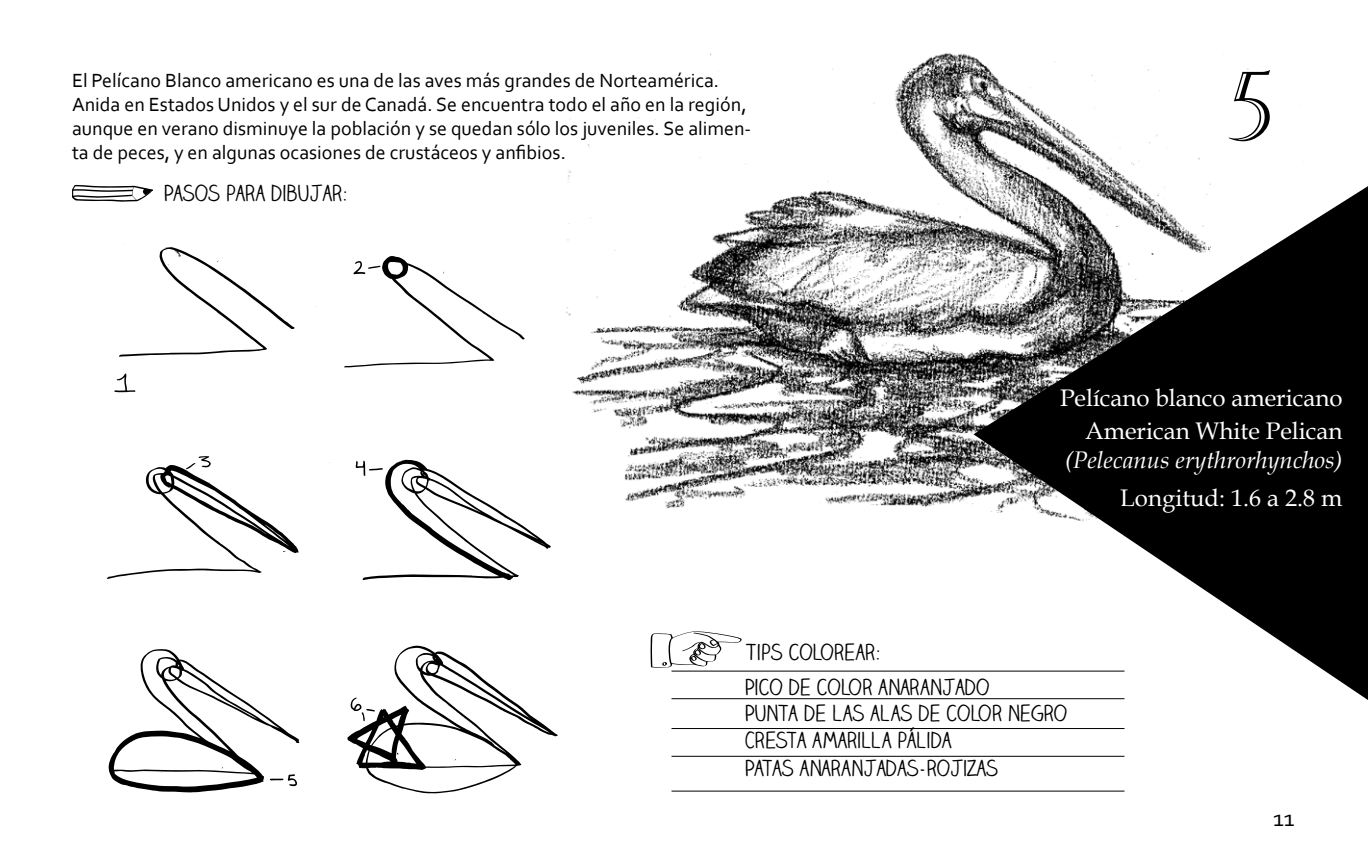
<style>
.page{position:relative;width:1368px;height:864px;background:#fff}
.page>*{position:absolute;margin:0;border:0;box-sizing:border-box;transform-origin:0 0}
.t1{font:96px "Castellar";color:#000}
.t2{font:24px/33.6px "Book Antiqua";color:#fff;text-align:right}
.t3{font:italic 24px "Book Antiqua";color:#fff}
.t4{font:24px "Corbel";color:#000}
.t5{font:22px/34.6px "Claire Hand";color:#000}
.t6{font:20px/24px "Corbel";color:#000}
</style>
<div class="page">
<img style="left:566px;top:53px;width:683px;height:456px">
<svg style="left:974px;top:175px;width:394px;height:525px"></svg>
<hr style="left:672px;top:671px;width:453px;height:1px;background:#000">
<hr style="left:672px;top:698px;width:453px;height:1px;background:#000">
<hr style="left:672px;top:728px;width:453px;height:1px;background:#000">
<hr style="left:672px;top:756px;width:453px;height:1px;background:#000">
<hr style="left:672px;top:791px;width:453px;height:1px;background:#000">
<svg style="left:651px;top:631px;width:91px;height:37px"></svg>
<svg style="left:119px;top:243px;width:176px;height:114px"></svg>
<svg style="left:114px;top:373px;width:21px;height:20px"></svg>
<svg style="left:344px;top:256px;width:181px;height:112px"></svg>
<svg style="left:107px;top:456px;width:192px;height:123px"></svg>
<svg style="left:355px;top:459px;width:196px;height:122px"></svg>
<svg style="left:108px;top:649px;width:192px;height:143px"></svg>
<svg style="left:347px;top:646px;width:211px;height:147px"></svg>
<svg style="left:72px;top:185px;width:81px;height:17px"></svg>
<div style="left:1227px;top:72px;width:69px;height:93px;background:#fff"></div>
<p class="t6" style="left:72px;top:68px;width:681px">El Pelícano Blanco americano es una de las aves más grandes de Norteamérica.<br>Anida en Estados Unidos y el sur de Canadá. Se encuentra todo el año en la región, aunque en verano disminuye la población y se quedan sólo los juveniles. Se alimen&shy;ta de peces, y en algunas ocasiones de crustáceos y anfibios.</p>
<p class="t5" style="left:164px;top:176px;width:186px">PASOS PARA DIBUJAR:</p>
<h1 class="t1" style="left:1227px;top:53px;width:47px">5</h1>
<p class="t2" style="left:1060px;top:380px;width:284px">Pelícano blanco americano<br>American White Pelican</p>
<p class="t3" style="left:1065px;top:443px;width:279px">(Pelecanus erythrorhynchos)</p>
<p class="t2" style="left:1120px;top:480px;width:224px">Longitud: 1.6 a 2.8 m</p>
<p class="t5" style="left:745px;top:635px;width:246px">TIPS COLOREAR:<br>PICO DE COLOR ANARANJADO</p>
<p class="t5" style="left:745px;top:700px;width:324px;line-height:26.4px">PUNTA DE LAS ALAS DE COLOR NEGRO<br>CRESTA AMARILLA PÁLIDA</p>
<p class="t5" style="left:745px;top:751px;width:255px">PATAS ANARANJADAS-ROJIZAS</p>
<p class="t4" style="left:1273px;top:803px;width:23px">11</p>
</div>
